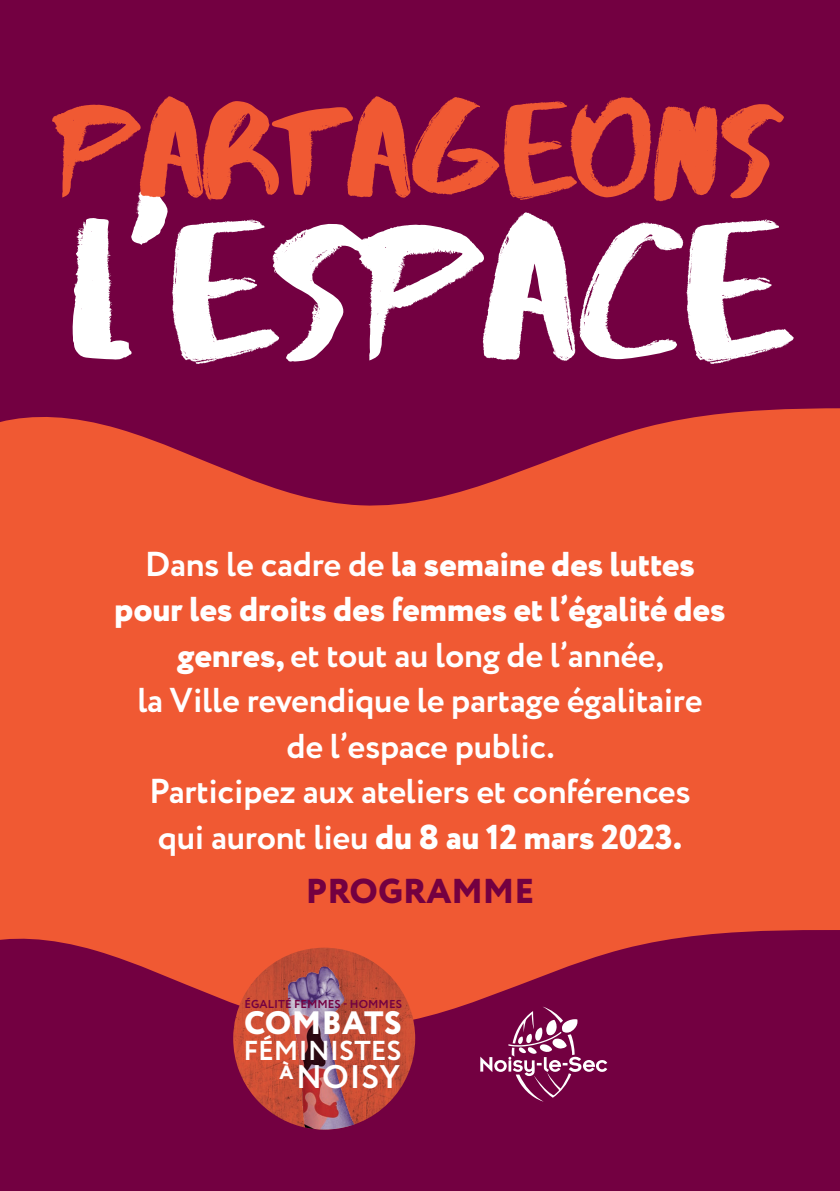
<style>
.page{position:relative;width:840px;height:1191px;background:#fff}
.page>*{position:absolute;margin:0;border:0;box-sizing:border-box;transform-origin:0 0}
.t1{font:197.2px "Abys";color:#fff}
.t2{font:134.8px "Abys";color:#f05933}
.t3{font:700 34.6px/45.6px "Circe";letter-spacing:-.01em;color:#fff;text-align:center}
.t4{font:800 34.6px "Circe";color:#730041}
.t5{font:700 32.6px "Circe";letter-spacing:.01em;color:#fff}
.t6{font:800 32.4px "Circe";letter-spacing:.01em;color:#fff}
.t7{font:700 27.4px "Circe";color:#fff}
.t8{font:800 19.2px "Circe";color:#fff}
.t9{font:700 11.4px "Circe";letter-spacing:.005em;color:#730041}
.s1{font-weight:800}
</style>
<div class="page">
<div style="left:0;top:0;width:839px;height:1191px;background:#730041"></div>
<div style="left:0;top:560px;width:839px;height:594px;background:#f05933"></div>
<svg style="left:1px;top:408px;width:838px;height:152px;fill:#f05933"></svg>
<svg style="left:0;top:930px;width:839px;height:224px;fill:#730041"></svg>
<svg style="left:480px;top:1006px;width:127px;height:95px;background:#89295f"></svg>
<img style="left:295px;top:947px;width:58px;height:5px">
<img style="left:233px;top:952px;width:182px;height:177px">
<svg style="left:318px;top:1129px;width:12px;height:1px"></svg>
<img style="left:288px;top:966px;width:86px;height:163px">
<img style="left:0;top:0;width:1px;height:583px">
<h2 class="t2" style="left:56px;top:72px;width:726px">PARTAGEONS</h2>
<h1 class="t1" style="left:65px;top:176px;width:722px">L'ESPACE</h1>
<p class="t3" style="left:114px;top:543px;width:612px">Dans le cadre de <span class="s1">la semaine des luttes pour les droits des femmes et l’égalité des genres,</span> et tout au long de l’année,<br>la Ville revendique le partage égalitaire<br>de l’espace public.<br>Participez aux ateliers et conférences<br>qui auront lieu <span class="s1">du 8 au 12 mars 2023.</span></p>
<p class="t4" style="left:305px;top:868px;width:230px">PROGRAMME</p>
<p class="t9" style="left:244px;top:996px;width:159px">ÉGALITÉ FEMMES - HOMMES</p>
<p class="t6" style="left:244px;top:1001px;width:159px">COMBATS</p>
<p class="t8" style="left:279px;top:1059px;width:15px">À</p>
<p class="t7" style="left:243px;top:1032px;width:160px">FÉMINISTES</p>
<p class="t5" style="left:296px;top:1055px;width:105px">NOISY</p>
</div>
